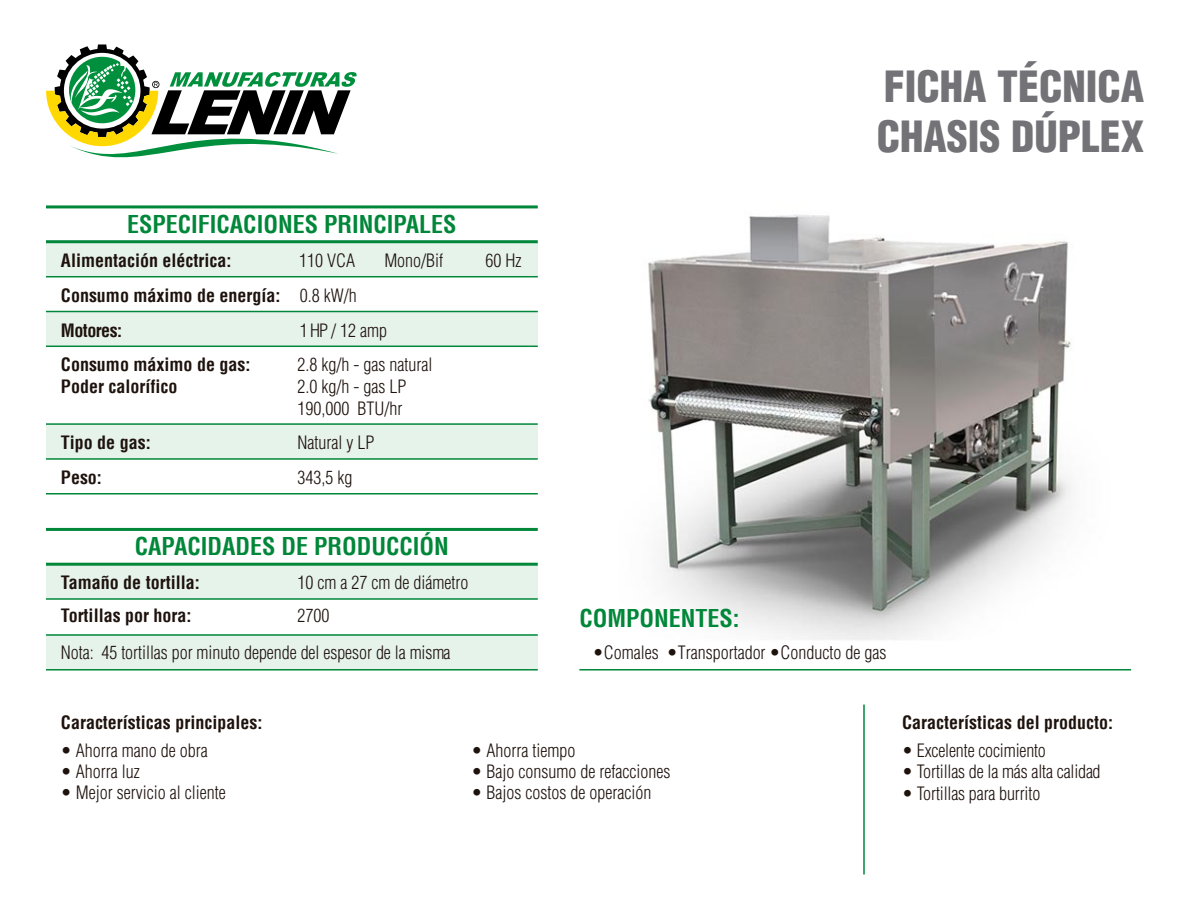
<style>
.page{position:relative;width:1188px;height:918px;background:#fff}
.page>*{position:absolute;margin:0;border:0;box-sizing:border-box;transform-origin:0 0}
.t1{font:900 condensed 42px/50.4px "Helvetica";color:#727277}
.t2{font:700 condensed 24px "Helvetica";color:#008739}
.t3{font:300 condensed 18px/21.6px "Helvetica";color:#1e120d}
.t4{font:700 condensed 18px/35px "Helvetica";color:#1e120d}
.t5{font:700 condensed 18px "Helvetica";letter-spacing:-.03em;color:#1e120d}
.s1{font-weight:300}
</style>
<div class="page">
<img style="left:648px;top:214px;width:424px;height:426px">
<hr style="left:579px;top:669px;width:552px;height:2px;background:#008739">
<hr style="left:863px;top:705px;width:2px;height:170px;background:#008739">
<svg style="left:46px;top:44px;width:311px;height:114px"></svg>
<div style="left:46px;top:635px;width:492px;height:35px;background:#e6f3eb"></div>
<div style="left:46px;top:242px;width:492px;height:35px;background:#e6f3eb"></div>
<div style="left:46px;top:424px;width:492px;height:35px;background:#e6f3eb"></div>
<hr style="left:46px;top:205px;width:492px;height:3px;background:#008739">
<hr style="left:46px;top:240px;width:492px;height:3px;background:#008739">
<hr style="left:46px;top:276px;width:492px;height:1px;background:#008739">
<hr style="left:46px;top:311px;width:492px;height:1px;background:#008739">
<hr style="left:46px;top:423px;width:492px;height:2px;background:#008739">
<hr style="left:46px;top:458px;width:492px;height:2px;background:#008739">
<hr style="left:46px;top:493px;width:492px;height:2px;background:#008739">
<div style="left:46px;top:564px;width:492px;height:35px;background:#e6f3eb"></div>
<hr style="left:46px;top:528px;width:492px;height:3px;background:#008739">
<hr style="left:46px;top:563px;width:492px;height:3px;background:#008739">
<hr style="left:46px;top:598px;width:492px;height:2px;background:#008739">
<hr style="left:46px;top:669px;width:492px;height:2px;background:#008739">
<hr style="left:46px;top:634px;width:492px;height:2px;background:#008739">
<div style="left:46px;top:312px;width:492px;height:34px;background:#e6f3eb"></div>
<hr style="left:46px;top:346px;width:492px;height:1px;background:#008739">
<h2 class="t2" style="left:127px;top:209px;width:331px">ESPECIFICACIONES PRINCIPALES</h2>
<p class="t4" style="left:61px;top:243px;width:297px">Alimentación eléctrica:<br>Consumo máximo de energía: <span class="s1">0.8 kW/h</span></p>
<p class="t3" style="left:299px;top:250px;width:57px">110 VCA</p>
<p class="t3" style="left:384px;top:250px;width:60px">Mono/Bif</p>
<p class="t3" style="left:485px;top:250px;width:37px">60 Hz</p>
<p class="t5" style="left:61px;top:319px;width:63px">Motores:</p>
<p class="t3" style="left:300px;top:319px;width:89px">1 HP / 12 amp</p>
<p class="t4" style="left:61px;top:354px;width:191px;line-height:21.6px">Consumo máximo de gas:<br>Poder calorífico</p>
<p class="t3" style="left:298px;top:354px;width:136px">2.8 kg/h - gas natural<br>2.0 kg/h - gas LP<br>190,000 BTU/hr</p>
<p class="t4" style="left:61px;top:425px;width:91px">Tipo de gas:</p>
<p class="t3" style="left:298px;top:432px;width:78px">Natural y LP</p>
<p class="t4" style="left:61px;top:460px;width:43px">Peso:</p>
<p class="t3" style="left:298px;top:467px;width:56px">343,5 kg</p>
<h2 class="t2" style="left:135px;top:532px;width:315px">CAPACIDADES DE PRODUCCIÓN</h2>
<p class="t4" style="left:61px;top:565px;width:140px">Tamaño de tortilla:</p>
<p class="t3" style="left:298px;top:572px;width:172px">10 cm a 27 cm de diámetro</p>
<p class="t4" style="left:61px;top:598px;width:132px">Tortillas por hora:</p>
<p class="t3" style="left:298px;top:605px;width:33px">2700</p>
<p class="t3" style="left:61px;top:641px;width:391px">Nota: 45 tortillas por minuto depende del espesor de la misma</p>
<h1 class="t1" style="left:877px;top:61px;width:269px">FICHA TÉCNICA<br>CHASIS DÚPLEX</h1>
<h2 class="t2" style="left:579px;top:603px;width:162px">COMPONENTES:</h2>
<p class="t3" style="left:593px;top:641px;width:295px">•Comales •Transportador •Conducto de gas</p>
<p class="t4" style="left:61px;top:705px;width:203px">Características principales:</p>
<p class="t4" style="left:902px;top:705px;width:212px">Características del producto:</p>
<p class="t3" style="left:61px;top:739px;width:148px">• Ahorra mano de obra</p>
<p class="t3" style="left:61px;top:760px;width:80px">• Ahorra luz</p>
<p class="t3" style="left:61px;top:781px;width:166px">• Mejor servicio al cliente</p>
<p class="t3" style="left:472px;top:739px;width:105px">• Ahorra tiempo</p>
<p class="t3" style="left:472px;top:760px;width:200px">• Bajo consumo de refacciones</p>
<p class="t3" style="left:472px;top:781px;width:181px">• Bajos costos de operación</p>
<p class="t3" style="left:902px;top:739px;width:145px">• Excelente cocimiento</p>
<p class="t3" style="left:902px;top:761px;width:200px">• Tortillas de la más alta calidad</p>
<p class="t3" style="left:902px;top:782px;width:140px">• Tortillas para burrito</p>
</div>
